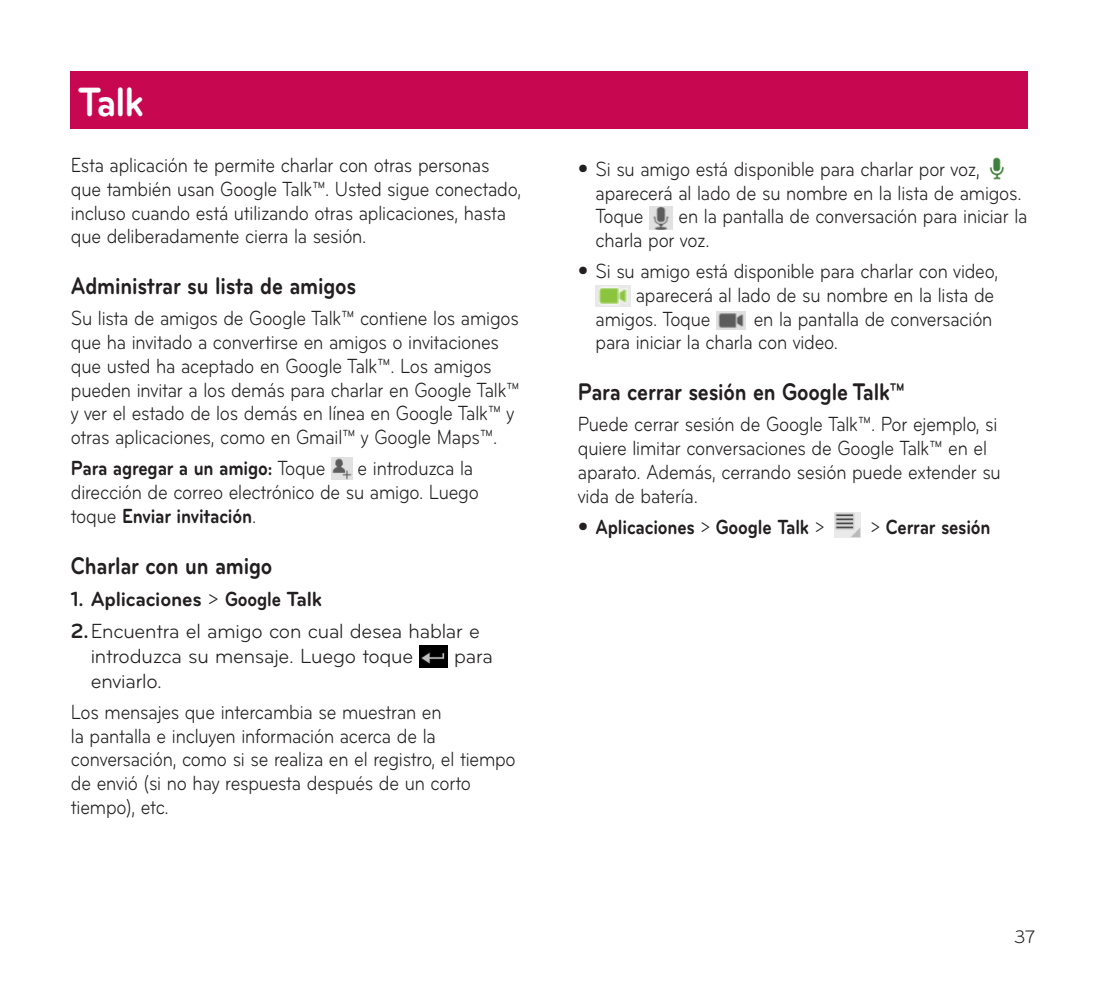
<style>
.page{position:relative;width:1099px;height:993px;background:#fff}
.page>*{position:absolute;margin:0;border:0;box-sizing:border-box;transform-origin:0 0}
.Head_01_TOC{font:700 42.5px "Bryant LG";color:#fff;scale:.9 1}
.Head_03_TOC{font:700 25px "Bryant LG";letter-spacing:-.01em;color:#231f20;scale:.85 1}
.main{font:21.25px/23.8px "Bryant LG";letter-spacing:-.01em;color:#231f20;scale:.85 1}
.main_bullet{font:21.25px/23.8px "Bryant LG";letter-spacing:-.01em;color:#231f20;scale:.85 1}
.main_Num{font:21.25px/25px "Bryant LG";letter-spacing:-.01em;color:#231f20;scale:.95 1}
.main_bullet-2{font:700 21.25px "Bryant LG";letter-spacing:-.01em;color:#231f20;scale:.85 1}
.main-2{font:700 21.25px "Bryant LG";letter-spacing:-.01em;color:#231f20;scale:.85 1}
.main_Num_1{font:700 21.25px "Bryant LG";letter-spacing:-.01em;color:#231f20;scale:.95 1}
.t1{font:18.75px "Bryant LG";color:#231f20}
.s1{font-weight:400}
.s2{font-weight:700}
.s3{font-family:"Helvetica Neue LT Pro";font-stretch:condensed}
.s4{font-family:"Helvetica Neue LT Pro";font-weight:400;font-stretch:condensed}
</style>
<div class="page">
<img style="left:331px;top:457px;width:21px;height:22px">
<img style="left:419px;top:645px;width:29px;height:22px">
<img style="left:989px;top:157px;width:15px;height:23px">
<img style="left:649px;top:206px;width:24px;height:24px">
<img style="left:595px;top:285px;width:35px;height:21px">
<img style="left:716px;top:312px;width:29px;height:18px">
<img style="left:834px;top:512px;width:26px;height:25px">
<div style="left:71px;top:71px;width:957px;height:58px;background:#c70851"></div>
<p class="Head_01_TOC" style="left:78px;top:75px;width:75px">Talk</p>
<p class="main" style="left:71px;top:153px;width:531px">Esta aplicación te permite charlar con otras personas que también usan Google Talk™. Usted sigue conectado, incluso cuando está utilizando otras aplicaciones, hasta que deliberadamente cierra la sesión.</p>
<p class="Head_03_TOC" style="left:71px;top:270px;width:337px">Administrar su lista de amigos</p>
<p class="main" style="left:71px;top:306px;width:529px">Su lista de amigos de Google Talk™ contiene los amigos que ha invitado a convertirse en amigos o invitaciones que usted ha aceptado en Google Talk™. Los amigos pueden invitar a los demás para charlar en Google Talk™ y ver el estado de los demás en línea en Google Talk™ y otras aplicaciones, como en Gmail™ y Google Maps™.</p>
<p class="main-2" style="left:71px;top:454px;width:301px">Para agregar a un amigo: <span class="s1">Toque</span></p>
<p class="main" style="left:71px;top:456px;width:481px;text-indent:287px">e introduzca la dirección de correo electrónico de su amigo. Luego toque <span class="s2">Enviar invitación</span>.</p>
<p class="Head_03_TOC" style="left:71px;top:549px;width:238px">Charlar con un amigo</p>
<p class="main_Num_1" style="left:71px;top:585px;width:266px">1. Aplicaciones <span class="s1">&gt;</span> Google Talk</p>
<p class="main_Num" style="left:91px;top:618px;width:411px;text-indent:-20px"><span class="s2">2.</span>Encuentra el amigo con cual desea hablar e introduzca su mensaje. Luego toque</p>
<p class="main_Num" style="left:454px;top:643px;width:42px">para</p>
<p class="main_Num" style="left:91px;top:668px;width:76px">enviarlo.</p>
<p class="main" style="left:71px;top:699px;width:525px">Los mensajes que intercambia se muestran en<br>la pantalla e incluyen información acerca de la conversación, como si se realiza en el registro, el tiempo de envió (si no hay respuesta después de un corto tiempo), etc.</p>
<p class="main_bullet" style="left:595px;top:157px;width:503px;text-indent:-18px"><span class="s3">•</span> Si su amigo está disponible para charlar por voz, aparecerá al lado de su nombre en la lista de amigos.<br>Toque</p>
<p class="main_bullet" style="left:595px;top:205px;width:509px;text-indent:83px">en la pantalla de conversación para iniciar la charla por voz.</p>
<p class="main_bullet" style="left:578px;top:259px;width:496px"><span class="s3">•</span> Si su amigo está disponible para charlar con video,</p>
<p class="main_bullet" style="left:635px;top:283px;width:423px">aparecerá al lado de su nombre en la lista de</p>
<p class="main_bullet" style="left:595px;top:307px;width:137px">amigos. Toque</p>
<p class="main_bullet" style="left:595px;top:307px;width:468px;text-indent:158px">en la pantalla de conversación para iniciar la charla con video.</p>
<p class="Head_03_TOC" style="left:578px;top:376px;width:386px">Para cerrar sesión en Google Talk™</p>
<p class="main" style="left:578px;top:412px;width:499px">Puede cerrar sesión de Google Talk™. Por ejemplo, si quiere limitar conversaciones de Google Talk™ en el aparato. Además, cerrando sesión puede extender su vida de batería.</p>
<p class="main_bullet-2" style="left:578px;top:513px;width:291px"><span class="s4">•</span> Aplicaciones <span class="s1">&gt;</span> Google Talk <span class="s1">&gt;</span></p>
<p class="main_bullet-2" style="left:870px;top:513px;width:143px"><span class="s1">&gt;</span> Cerrar sesión</p>
<p class="t1" style="left:1013px;top:925px;width:23px">37</p>
</div>
